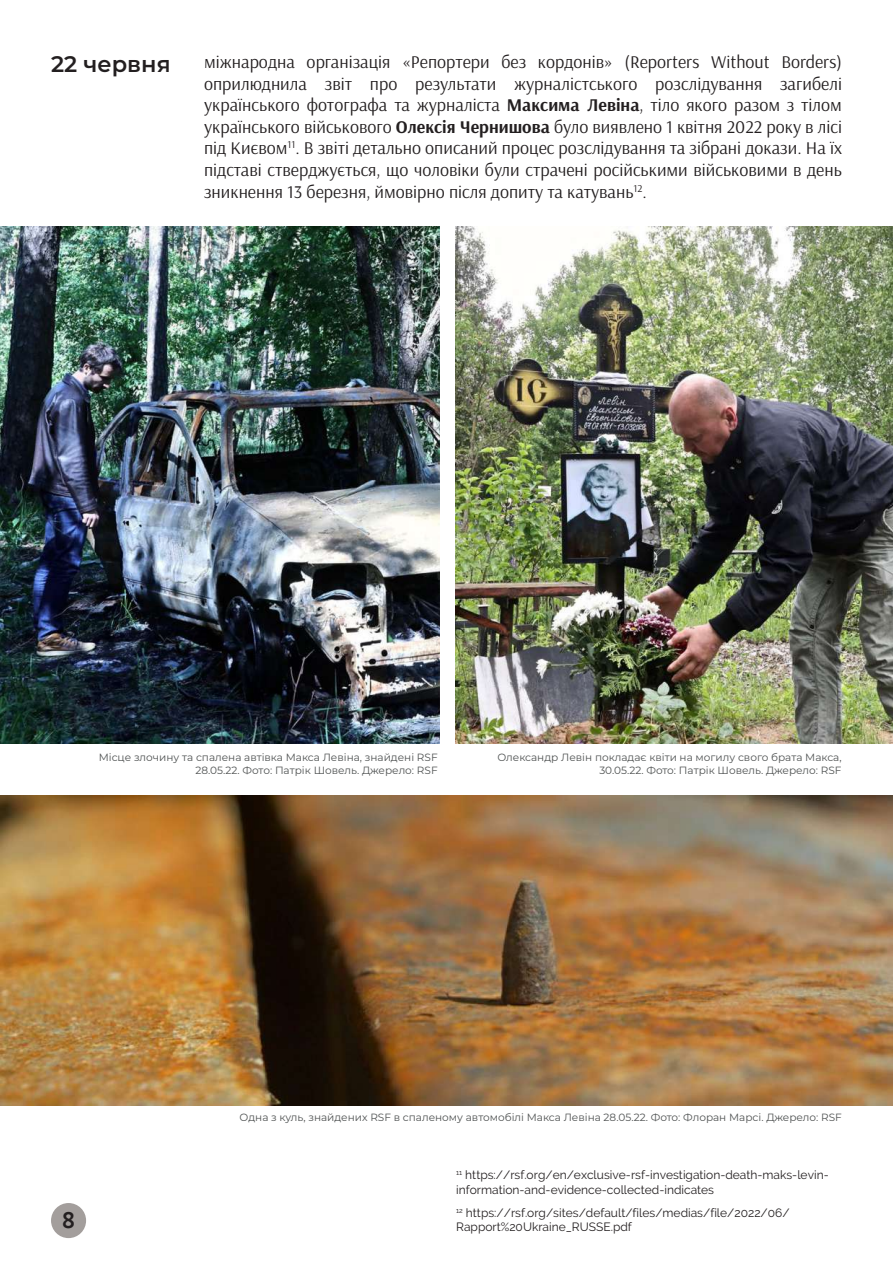
<style>
.page{position:relative;width:893px;height:1263px;background:#fff}
.page>*{position:absolute;margin:0;border:0;box-sizing:border-box;transform-origin:0 0}
.t1{font:600 22.5px "Montserrat";color:#231f20}
.t2{font:700 22.5px "PT Mono";color:#231f20}
.t3{font:18px/21.6px "Arsenal";color:#231f20;text-align:justify}
.t4{font:12px/14.4px "Raleway";color:#231f20}
.t5{font:10.5px/12.6px "Montserrat";color:#4f5252;text-align:right}
.s1{font-weight:700}
</style>
<div class="page">
<img style="left:0;top:226px;width:440px;height:517px">
<img style="left:455px;top:226px;width:438px;height:517px">
<img style="left:0;top:795px;width:893px;height:311px">
<div style="left:51px;top:1203px;width:35px;height:35px;background:#a39e9c;border-radius:50%"></div>
<p class="t1" style="left:51px;top:48px;width:121px">22 червня</p>
<p class="t3" style="left:204px;top:51px;width:639px">міжнародна організація «Репортери без кордонів» (Reporters Without Borders) оприлюднила звіт про результати журналістського розслідування загибелі українського фотографа та журналіста <span class="s1">Максима Левіна</span>, тіло якого разом з тілом українського військового <span class="s1">Олексія Чернишова</span> було виявлено 1 квітня 2022 року в лісі під Києвом<sup>11</sup>. В звіті детально описаний процес розслідування та зібрані докази. На їх підставі стверджується, що чоловіки були страчені російськими військовими в день зникнення 13 березня, ймовірно після допиту та катувань<sup>12</sup>.</p>
<p class="t5" style="left:99px;top:751px;width:340px">Місце злочину та спалена автівка Макса Левіна, знайдені RSF<br>28.05.22. Фото: Патрік Шовель. Джерело: RSF</p>
<p class="t5" style="left:497px;top:751px;width:346px">Олександр Левін покладає квіти на могилу свого брата Макса,<br>30.05.22. Фото: Патрік Шовель. Джерело: RSF</p>
<p class="t2" style="left:62px;top:1207px;width:15px">8</p>
<p class="t5" style="left:240px;top:1110px;width:604px">Одна з куль, знайдених RSF в спаленому автомобілі Макса Левіна 28.05.22. Фото: Флоран Марсі. Джерело: RSF</p>
<p class="t4" style="left:456px;top:1168px;width:374px"><sup>11</sup> https://rsf.org/en/exclusive-rsf-investigation-death-maks-levin&shy;information-and-evidence-collected-indicates</p>
<p class="t4" style="left:456px;top:1205px;width:335px"><sup>12</sup> https://rsf.org/sites/default/files/medias/file/2022/06/<br>Rapport%20Ukraine_RUSSE.pdf</p>
</div>
